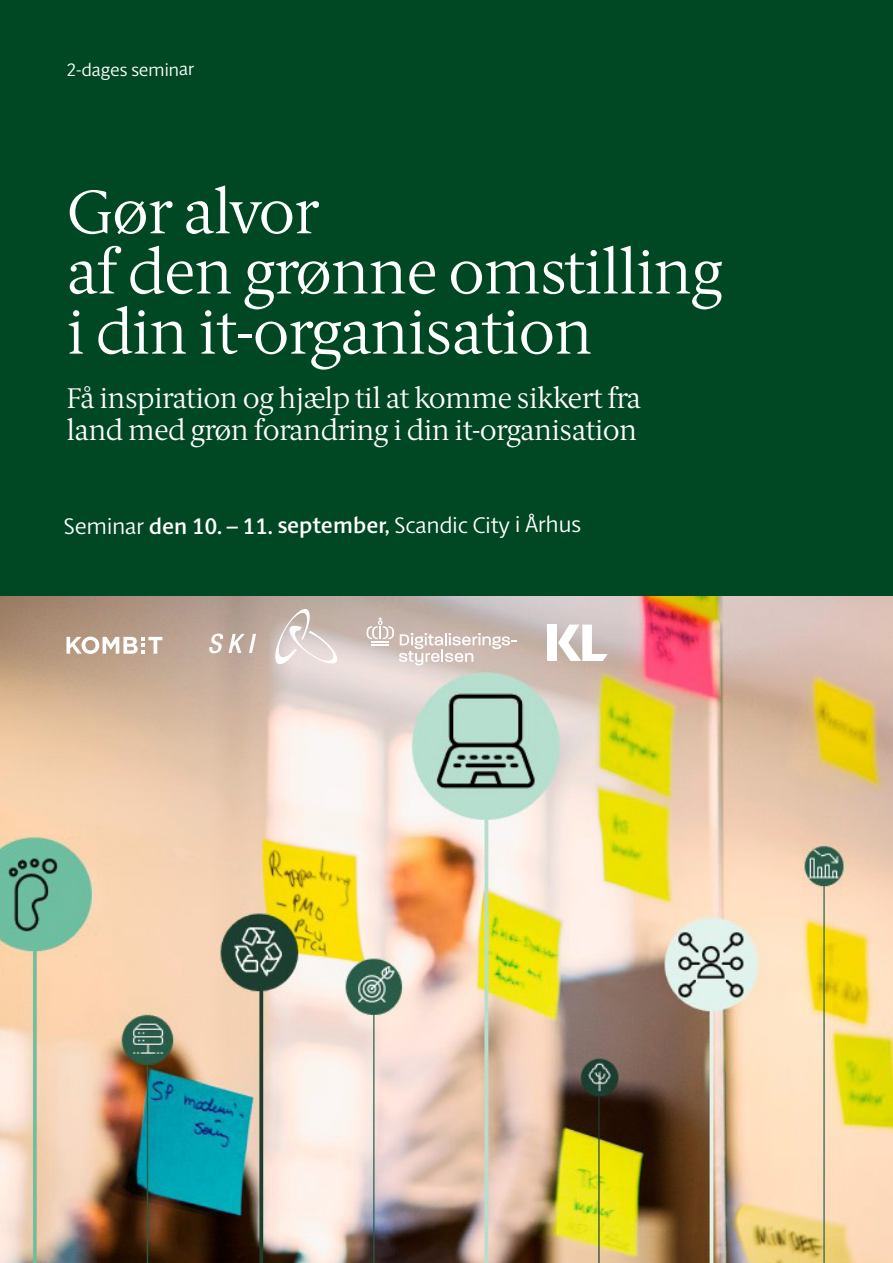
<style>
.page{position:relative;width:893px;height:1263px;background:#fff}
.page>*{position:absolute;margin:0;border:0;box-sizing:border-box;transform-origin:0 0}
.t1{font:300 61.5px/60.2px "ID Serif";letter-spacing:-.02em;color:#fff}
.t2{font:300 28.5px/31.5px "ID Serif";letter-spacing:-.02em;color:#fff}
.t3{font:300 22.5px "ID Sans";letter-spacing:-.005em;color:#fff}
.t4{font:300 18px "ID Sans";letter-spacing:-.005em;color:#fff}
.s1{font-weight:600}
</style>
<div class="page">
<div style="left:0;top:0;width:893px;height:600px;background:#004723"></div>
<img style="left:0;top:597px;width:893px;height:666px">
<div style="left:547px;top:625px;width:10px;height:36px;background:#fff"></div>
<svg style="left:558px;top:625px;width:50px;height:36px"></svg>
<svg style="left:67px;top:637px;width:95px;height:17px"></svg>
<svg style="left:275px;top:607px;width:64px;height:59px;background:#d7cbc6"></svg>
<svg style="left:209px;top:633px;width:14px;height:20px"></svg>
<svg style="left:229px;top:634px;width:27px;height:19px"></svg>
<svg style="left:367px;top:617px;width:150px;height:48px;background:#d1c2bc"></svg>
<p class="t4" style="left:67px;top:59px;width:129px">2-dages seminar</p>
<h1 class="t1" style="left:67px;top:183px;width:658px">Gør alvor<br>af den grønne omstilling i din it-organisation</h1>
<p class="t2" style="left:67px;top:383px;width:576px">Få inspiration og hjælp til at komme sikkert fra land med grøn forandring i din it-organisation</p>
<p class="t3" style="left:64px;top:511px;width:519px">Seminar <span class="s1">den 10. – 11. september,</span> Scandic City i Århus</p>
</div>
